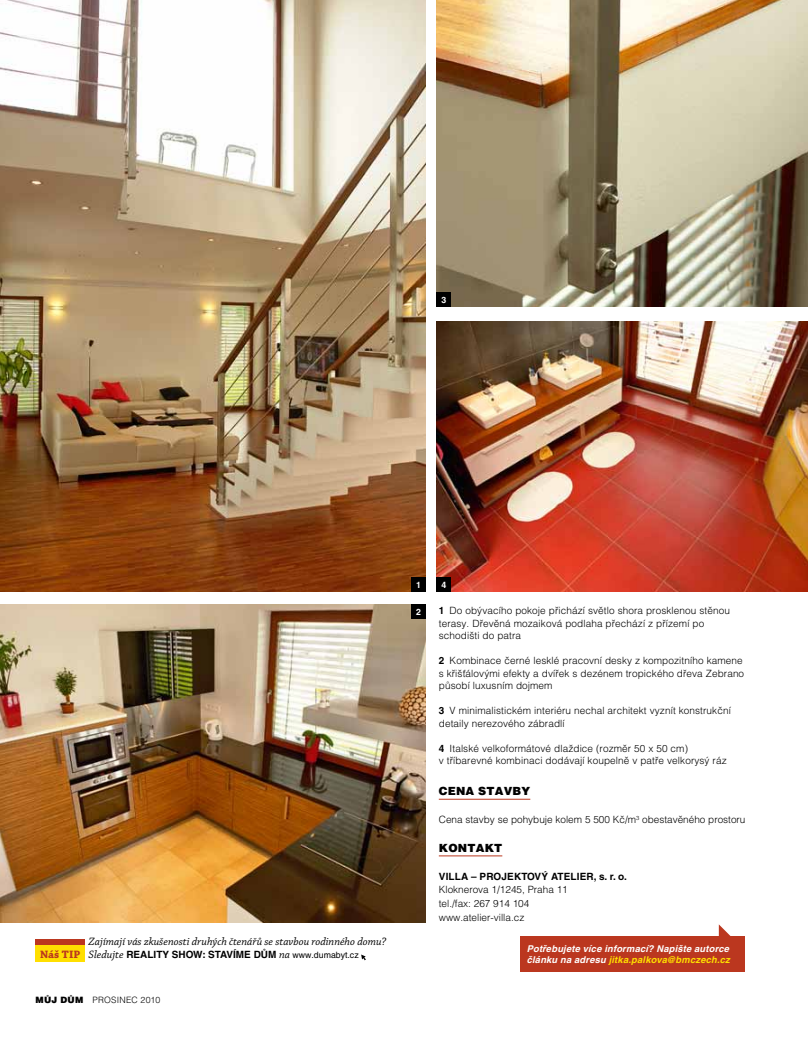
<style>
.page{position:relative;width:808px;height:1046px;background:#fff}
.page>*{position:absolute;margin:0;border:0;box-sizing:border-box;transform-origin:0 0}
.t1{font:italic 11.25px/12.8px "Chaparral Pro";color:#000}
.t2{font:11.25px "Helvetica CE Black";letter-spacing:.015em;color:#000}
.t3{font:10px/12.5px "Helvetica CE Light";letter-spacing:.01em;color:#000}
.t4{font:700 10px "Helvetica CE";letter-spacing:.005em;color:#000}
.t5{font:italic 700 9.38px/11.2px "Helvetica CE";letter-spacing:.02em;color:#fff}
.t6{font:8.75px "Helvetica CE Light";letter-spacing:.03em;color:#000}
.t7{font:700 8.75px "Helvetica CE";color:#fff}
.s1{font-family:"Chaparral Pro Bold Capt";font-style:normal;color:#bb371f}
.s2{font-family:"Helvetica CE";font-weight:700;font-style:normal;font-size:10px}
.s3{font-family:"Chaparral Pro";font-weight:400;font-style:italic;font-size:11.25px}
.s4{font-weight:400;font-size:8.75px}
.s5{font-family:"Helvetica CE Black"}
.s6{font-family:"Helvetica CE";font-weight:700}
.s7{color:#ffdf00}
</style>
<div class="page">
<svg style="left:719px;top:924px;width:11px;height:11px"></svg>
<div style="left:520px;top:935px;width:225px;height:36px;background:#bb371f"></div>
<svg style="left:361px;top:954px;width:5px;height:6px"></svg>
<div style="left:35px;top:939px;width:50px;height:5px;background:#bb371f"></div>
<div style="left:35px;top:944px;width:50px;height:17px;background:#ffdf00"></div>
<img style="left:437px;top:0;width:371px;height:306px">
<img style="left:437px;top:321px;width:371px;height:270px">
<img style="left:0;top:604px;width:426px;height:317px">
<img style="left:0;top:0;width:426px;height:591px">
<div style="left:411px;top:577px;width:15px;height:14px;background:#000"></div>
<div style="left:411px;top:604px;width:15px;height:14px;background:#000"></div>
<div style="left:437px;top:292px;width:14px;height:14px;background:#000"></div>
<div style="left:437px;top:577px;width:14px;height:14px;background:#000"></div>
<hr style="left:439px;top:798px;width:91px;height:1px;background:#bb371f">
<hr style="left:439px;top:855px;width:63px;height:1px;background:#bb371f">
<p class="t7" style="left:441px;top:294px;width:6px">3</p>
<p class="t1" style="left:40px;top:935px;width:348px;text-indent:49px">Zajímají vás zkušenosti druhých čtenářů se stavbou rodinného domu?<br><span class="s1">Náš TIP</span> Sledujte <span class="s2">REALI</span></p>
<p class="t4" style="left:156px;top:948px;width:204px">TY SHOW: STAVÍME DŮM <span class="s3">na</span> <span class="s4">www.dumabyt.cz</span></p>
<p class="t6" style="left:35px;top:995px;width:126px"><span class="s5">MŮJ DŮM</span> prosi nec 2010</p>
<p class="t7" style="left:416px;top:579px;width:6px">1</p>
<p class="t7" style="left:416px;top:606px;width:6px">2</p>
<p class="t7" style="left:441px;top:579px;width:6px">4</p>
<p class="t3" style="left:439px;top:604px;width:293px"><span class="s6">1</span> Do obývacího pokoje přichází světlo shora prosklenou stěnou terasy. Dřevěná mozaiková podlaha přechází z přízemí po schodišti do patra</p>
<p class="t3" style="left:439px;top:654px;width:307px"><span class="s6">2</span> Kombinace černé lesklé pracovní desky z kompozitního kamene s křišťálovými efekty a dvířek s dezénem tropického dřeva Zebrano působí luxusním dojmem</p>
<p class="t3" style="left:439px;top:704px;width:294px"><span class="s6">3</span> V minimalistickém interiéru nechal architekt vyznít konstrukční detaily nerezového zábradlí</p>
<p class="t3" style="left:439px;top:741px;width:289px"><span class="s6">4</span> Italské velkoformátové dlaždice (rozměr 50 x 50 cm)<br>v tříbarevné kombinaci dodávají koupelně v patře velkorysý ráz</p>
<p class="t2" style="left:439px;top:784px;width:93px">CENA STAVBY</p>
<p class="t3" style="left:439px;top:813px;width:308px">Cena stavby se pohybuje kolem 5 500 Kč/m<sup>3</sup> obestavěného prostoru</p>
<p class="t2" style="left:439px;top:841px;width:65px">KONTAKT</p>
<p class="t4" style="left:439px;top:870px;width:190px">VILLA – PROJEKTOVÝ ATELIER, S. R. O.</p>
<p class="t3" style="left:439px;top:882px;width:130px;line-height:13.8px">Kloknerova 1/1245, Praha 11 tel./fax: 267 914 104 www.atelier-villa.cz</p>
<p class="t5" style="left:527px;top:942px;width:205px">Potřebujete více informací? Napište autorce článku na adresu <span class="s7">jitka.palkova@bmczech.cz</span></p>
</div>
